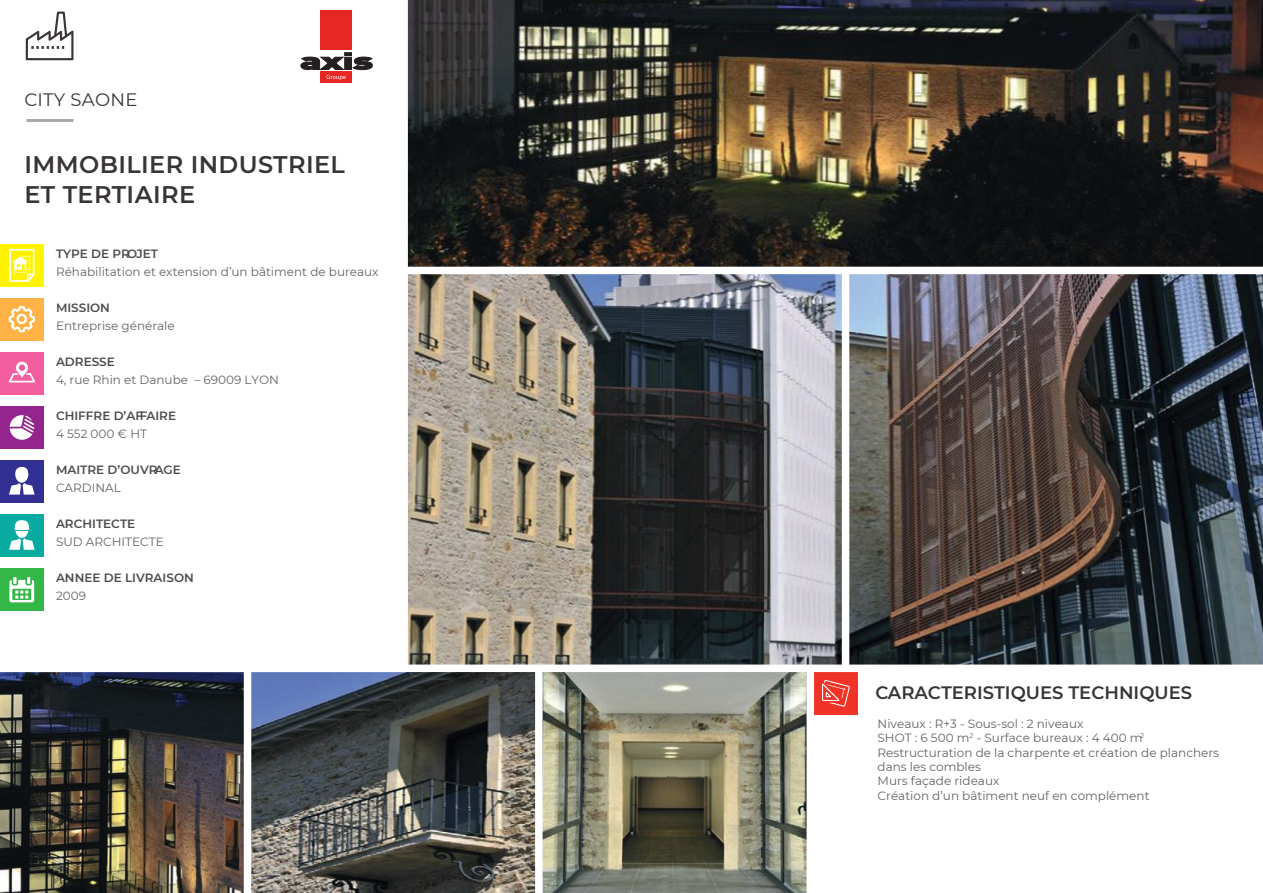
<style>
.page{position:relative;width:1263px;height:893px;background:#fff}
.page>*{position:absolute;margin:0;border:0;box-sizing:border-box;transform-origin:0 0}
.t1{font:600 24px/30px "Montserrat";letter-spacing:.015em;color:#393535}
.t2{font:600 18px "Montserrat";color:#393535}
.t3{font:18px "Montserrat";letter-spacing:.015em;color:#393535}
.t4{font:12px/14.4px "Montserrat";color:#656365}
.t5{font:600 12px "Montserrat";color:#4e4b4c}
</style>
<div class="page">
<img style="left:849px;top:274px;width:414px;height:391px">
<img style="left:543px;top:672px;width:263px;height:221px">
<img style="left:0;top:672px;width:244px;height:221px">
<img style="left:251px;top:672px;width:284px;height:221px">
<img style="left:408px;top:274px;width:434px;height:391px">
<img style="left:408px;top:0;width:855px;height:267px">
<hr style="left:26px;top:119px;width:47px;height:3px;background:#aaaaac">
<svg style="left:26px;top:12px;width:47px;height:48px"></svg>
<div style="left:0;top:514px;width:44px;height:43px;background:#09aba0"></div>
<div style="left:0;top:460px;width:44px;height:43px;background:#313092"></div>
<div style="left:0;top:406px;width:44px;height:43px;background:#94258f"></div>
<div style="left:0;top:352px;width:44px;height:43px;background:#f35c9d"></div>
<div style="left:0;top:298px;width:44px;height:43px;background:#ffb346"></div>
<div style="left:0;top:244px;width:44px;height:43px;background:#fff300"></div>
<div style="left:0;top:568px;width:44px;height:43px;background:#33b848"></div>
<svg style="left:9px;top:249px;width:26px;height:33px"></svg>
<svg style="left:9px;top:306px;width:26px;height:26px"></svg>
<svg style="left:9px;top:361px;width:26px;height:21px"></svg>
<svg style="left:10px;top:415px;width:24px;height:25px"></svg>
<svg style="left:9px;top:466px;width:26px;height:29px"></svg>
<svg style="left:9px;top:520px;width:26px;height:30px"></svg>
<svg style="left:9px;top:577px;width:25px;height:25px"></svg>
<div style="left:814px;top:672px;width:44px;height:43px;background:#ef3427"></div>
<svg style="left:822px;top:680px;width:28px;height:27px"></svg>
<div style="left:320px;top:71px;width:32px;height:12px;background:#e62724"></div>
<div style="left:320px;top:10px;width:32px;height:40px;background:#e62724"></div>
<svg style="left:301px;top:53px;width:71px;height:27px"></svg>
<h2 class="t3" style="left:25px;top:87px;width:114px">CITY SAONE</h2>
<h1 class="t1" style="left:25px;top:149px;width:322px">IMMOBILIER INDUSTRIEL<br>ET TERTIAIRE</h1>
<p class="t5" style="left:56px;top:245px;width:104px">TYPE DE PROJET</p>
<p class="t4" style="left:56px;top:264px;width:324px">Réhabilitation et extension d’un bâtiment de bureaux</p>
<p class="t5" style="left:56px;top:299px;width:56px">MISSION</p>
<p class="t4" style="left:56px;top:318px;width:120px">Entreprise générale</p>
<p class="t5" style="left:56px;top:353px;width:60px">ADRESSE</p>
<p class="t4" style="left:56px;top:372px;width:224px">4, rue Rhin et Danube – 69009 LYON</p>
<p class="t5" style="left:56px;top:407px;width:122px">CHIFFRE D’AFFAIRE</p>
<p class="t4" style="left:56px;top:426px;width:93px">4 552 000 € HT</p>
<p class="t5" style="left:56px;top:461px;width:126px">MAITRE D’OUVRAGE</p>
<p class="t4" style="left:56px;top:480px;width:66px">CARDINAL</p>
<p class="t5" style="left:56px;top:515px;width:81px">ARCHITECTE</p>
<p class="t4" style="left:56px;top:534px;width:109px">SUD ARCHITECTE</p>
<p class="t5" style="left:56px;top:569px;width:139px">ANNEE DE LIVRAISON</p>
<p class="t4" style="left:56px;top:588px;width:32px">2009</p>
<h2 class="t2" style="left:875px;top:680px;width:318px">CARACTERISTIQUES TECHNIQUES</h2>
<p class="t4" style="left:878px;top:716px;width:343px">Niveaux : R+3 - Sous-sol : 2 niveaux<br>SHOT : 6 500 m<sup>2</sup> - Surface bureaux : 4 400 m<sup>2<br></sup>Restructuration de la charpente et création de planchers dans les combles<br>Murs façade rideaux<br>Création d’un bâtiment neuf en complément</p>
</div>
